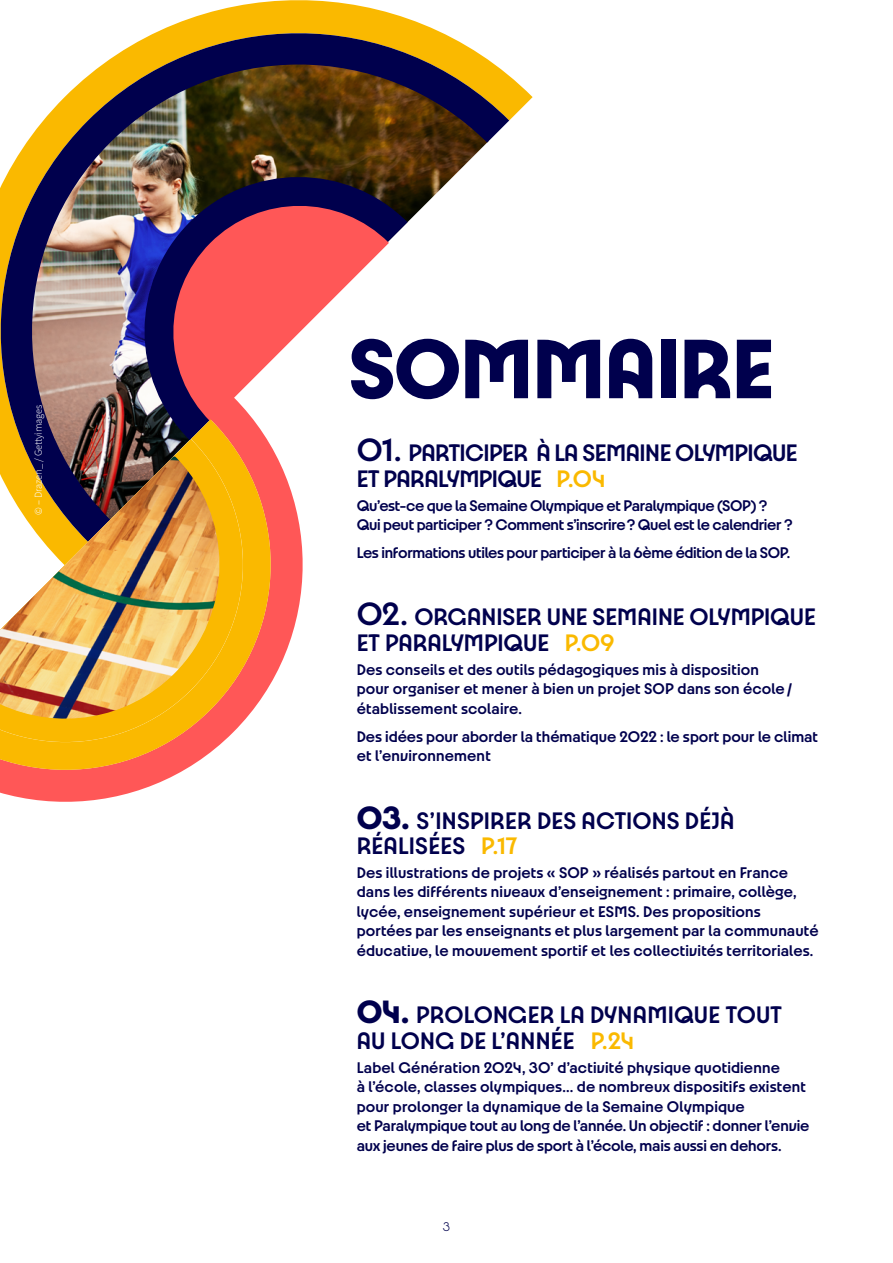
<style>
.page{position:relative;width:893px;height:1263px;background:#fff}
.page>*{position:absolute;margin:0;border:0;box-sizing:border-box;transform-origin:0 0}
.t1{font:700 90px "Paris 2024";color:#00004d}
.t2{font:600 25.5px/25.5px "Paris 2024";letter-spacing:-.005em;color:#00004d}
.t3{font:600 16.5px/19.5px "Paris 2024";letter-spacing:.005em;color:#00004d}
.t4{font:600 16.5px/19.5px "Paris 2024";letter-spacing:-.02em;color:#00004d}
.t5{font:600 16.5px "Paris 2024";letter-spacing:-.025em;color:#00004d}
.t6{font:300 13.5px "Paris 2024";color:#00004d}
.t7{font:300 10.5px "Source Sans Pro";letter-spacing:-.01em;color:#fff}
.s1{font-size:34.5px}
.s2{color:#fab900}
.s3{font-weight:700;font-size:34.5px}
</style>
<div class="page">
<svg style="left:0;top:565px;width:303px;height:237px"></svg>
<svg style="left:0;top:4px;width:509px;height:538px"></svg>
<img style="left:129px;top:162px;width:278px;height:278px">
<svg style="left:161px;top:194px;width:228px;height:227px;fill:#ff5757"></svg>
<svg style="left:0;top:419px;width:291px;height:371px"></svg>
<img style="left:0;top:456px;width:234px;height:275px">
<p class="t7" style="left:32px;top:514px;width:111px;rotate:-90deg">© – Drazen_ / Gettyimages</p>
<h1 class="t1" style="left:349px;top:311px;width:426px">SOMMAIRE</h1>
<h2 class="t2" style="left:357px;top:439px;width:442px"><span class="s1">01.</span> PARTICIPER À LA SEMAINE OLYMPIQUE<br>ET PARALYMPIQUE <span class="s2">P.04</span></h2>
<p class="t4" style="left:357px;top:495px;width:437px">Qu’est-ce que la Semaine Olympique et Paralympique (SOP) ?<br>Qui peut participer ? Comment s’inscrire? Quel est le calendrier ?</p>
<p class="t5" style="left:357px;top:542px;width:435px">Les informations utiles pour participer à la 6ème édition de la SOP.</p>
<h2 class="t2" style="left:357px;top:604px;width:461px"><span class="s1">02.</span> ORGANISER UNE SEMAINE OLYMPIQUE<br>ET PARALYMPIQUE <span class="s2">P.09</span></h2>
<p class="t3" style="left:357px;top:659px;width:437px">Des conseils et des outils pédagogiques mis à disposition pour organiser et mener à bien un projet SOP dans son école/ établissement scolaire.</p>
<p class="t3" style="left:357px;top:726px;width:463px">Des idées pour aborder la thématique 2022 : le sport pour le climat et l’environnement</p>
<h2 class="t2" style="left:357px;top:807px;width:379px"><span class="s3">03.</span> S’INSPIRER DES ACTIONS DÉJÀ<br>RÉALISÉES <span class="s2">P.17</span></h2>
<p class="t3" style="left:357px;top:862px;width:463px">Des illustrations de projets « SOP » réalisés partout en France dans les différents niveaux d’enseignement : primaire, collège, lycée, enseignement supérieur et ESMS. Des propositions portées par les enseignants et plus largement par la communauté éducative, le mouvement sportif et les collectivités territoriales.</p>
<h2 class="t2" style="left:357px;top:1001px;width:427px"><span class="s3">04.</span> PROLONGER LA DYNAMIQUE TOUT<br>AU LONG DE L’ANNÉE <span class="s2">P.24</span></h2>
<p class="t3" style="left:357px;top:1057px;width:454px">Label Génération 2024, 30’ d’activité physique quotidienne<br>à l’école, classes olympiques… de nombreux dispositifs existent pour prolonger la dynamique de la Semaine Olympique<br>et Paralympique tout au long de l’année. Un objectif : donner l’envie aux jeunes de faire plus de sport à l’école, mais aussi en dehors.</p>
<p class="t6" style="left:443px;top:1218px;width:9px">3</p>
</div>
